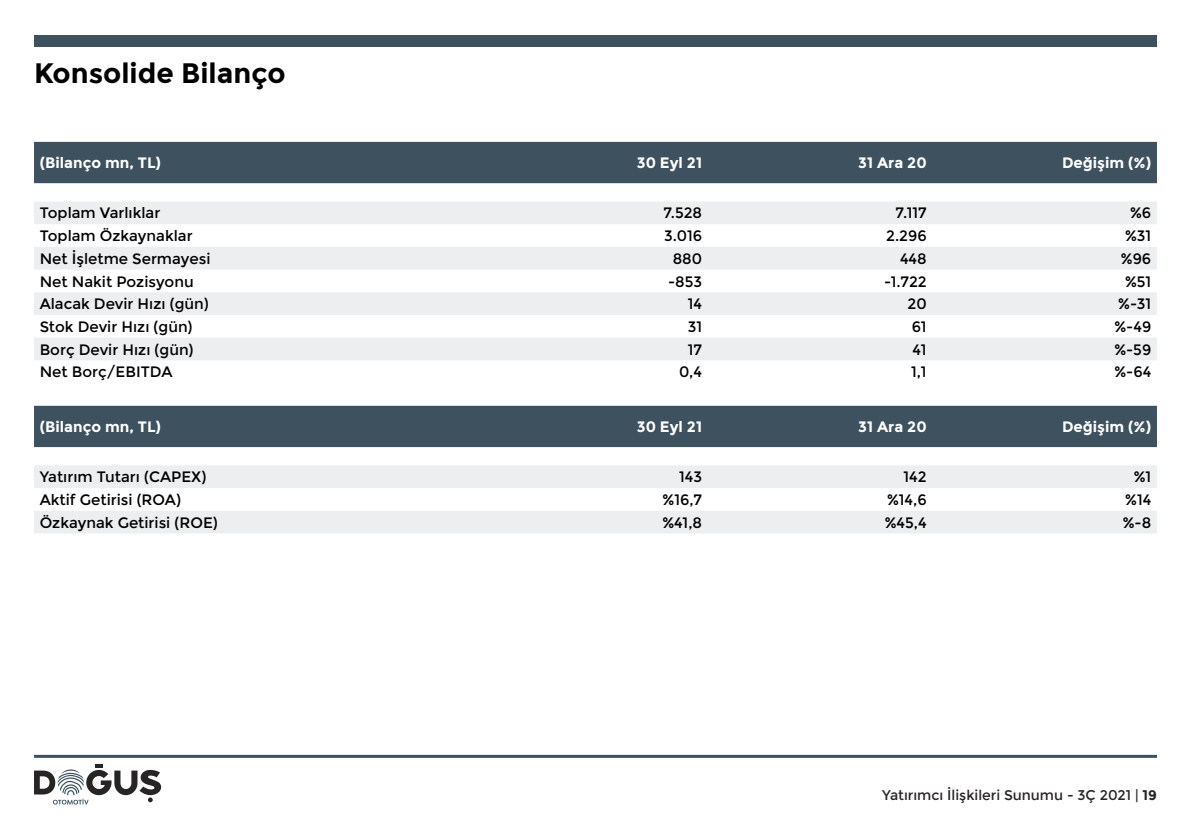
<style>
.page{position:relative;width:1191px;height:840px;background:#fff}
.page>*{position:absolute;margin:0;border:0;box-sizing:border-box;transform-origin:0 0}
.t1{font:700 28px "Montserrat";color:#000}
.t2{font:15px "Montserrat";color:#000}
.t3{font:700 15px "Montserrat";color:#fff}
.t4{font:14px "Montserrat";color:#262523}
.s1{font-weight:700}
</style>
<div class="page">
<div style="left:34px;top:35px;width:1123px;height:12px;background:#3d515f"></div>
<hr style="left:34px;top:754px;width:1123px;height:3px;background:#3d515f">
<svg style="left:34px;top:764px;width:128px;height:40px"></svg>
<div style="left:34px;top:142px;width:1123px;height:41px;background:#3d515f"></div>
<svg style="left:34px;top:202px;width:1123px;height:158px;fill:#eceeef"></svg>
<div style="left:34px;top:405px;width:1123px;height:42px;background:#3d515f"></div>
<svg style="left:34px;top:465px;width:1123px;height:68px;fill:#eceeef"></svg>
<h1 class="t1" style="left:34px;top:57px;width:253px">Konsolide Bilanço</h1>
<p class="t3" style="left:40px;top:154px;width:123px">(Bilanço mn, TL)</p>
<p class="t3" style="left:637px;top:154px;width:67px">30 Eyl 21</p>
<p class="t3" style="left:858px;top:154px;width:70px">31 Ara 20</p>
<p class="t3" style="left:1062px;top:154px;width:91px">Değişim (%)</p>
<p class="t2" style="left:40px;top:204px;width:122px">Toplam Varlıklar</p>
<p class="t2" style="left:663px;top:204px;width:40px">7.528</p>
<p class="t2" style="left:895px;top:204px;width:33px">7.117</p>
<p class="t2" style="left:1130px;top:204px;width:23px">%6</p>
<p class="t2" style="left:40px;top:227px;width:154px">Toplam Özkaynaklar</p>
<p class="t2" style="left:664px;top:227px;width:40px">3.016</p>
<p class="t2" style="left:886px;top:227px;width:42px">2.296</p>
<p class="t2" style="left:1125px;top:227px;width:28px">%31</p>
<p class="t2" style="left:40px;top:250px;width:172px">Net İşletme Sermayesi</p>
<p class="t2" style="left:672px;top:250px;width:31px">880</p>
<p class="t2" style="left:900px;top:250px;width:28px">448</p>
<p class="t2" style="left:1120px;top:250px;width:32px">%96</p>
<p class="t2" style="left:40px;top:272px;width:155px">Net Nakit Pozisyonu</p>
<p class="t2" style="left:668px;top:272px;width:36px">-853</p>
<p class="t2" style="left:884px;top:272px;width:44px">-1.722</p>
<p class="t2" style="left:1125px;top:272px;width:28px">%51</p>
<p class="t2" style="left:40px;top:295px;width:170px">Alacak Devir Hızı (gün)</p>
<p class="t2" style="left:688px;top:295px;width:16px">14</p>
<p class="t2" style="left:907px;top:295px;width:21px">20</p>
<p class="t2" style="left:1118px;top:295px;width:35px">%-31</p>
<p class="t2" style="left:40px;top:318px;width:154px">Stok Devir Hızı (gün)</p>
<p class="t2" style="left:687px;top:318px;width:16px">31</p>
<p class="t2" style="left:911px;top:318px;width:17px">61</p>
<p class="t2" style="left:1114px;top:318px;width:38px">%-49</p>
<p class="t2" style="left:40px;top:340px;width:155px">Borç Devir Hızı (gün)</p>
<p class="t2" style="left:688px;top:340px;width:16px">17</p>
<p class="t2" style="left:912px;top:340px;width:16px">41</p>
<p class="t2" style="left:1114px;top:340px;width:38px">%-59</p>
<p class="t2" style="left:40px;top:363px;width:134px">Net Borç/EBITDA</p>
<p class="t2" style="left:679px;top:363px;width:25px">0,4</p>
<p class="t2" style="left:911px;top:363px;width:17px">1,1</p>
<p class="t2" style="left:1114px;top:363px;width:38px">%-64</p>
<p class="t3" style="left:40px;top:417px;width:123px">(Bilanço mn, TL)</p>
<p class="t3" style="left:637px;top:417px;width:67px">30 Eyl 21</p>
<p class="t3" style="left:858px;top:417px;width:70px">31 Ara 20</p>
<p class="t3" style="left:1062px;top:417px;width:91px">Değişim (%)</p>
<p class="t2" style="left:40px;top:468px;width:168px">Yatırım Tutarı (CAPEX)</p>
<p class="t2" style="left:679px;top:468px;width:24px">143</p>
<p class="t2" style="left:903px;top:468px;width:25px">142</p>
<p class="t2" style="left:1133px;top:468px;width:19px">%1</p>
<p class="t2" style="left:40px;top:490px;width:143px">Aktif Getirisi (ROA)</p>
<p class="t2" style="left:662px;top:490px;width:41px">%16,7</p>
<p class="t2" style="left:887px;top:490px;width:41px">%14,6</p>
<p class="t2" style="left:1125px;top:490px;width:28px">%14</p>
<p class="t2" style="left:40px;top:513px;width:180px">Özkaynak Getirisi (ROE)</p>
<p class="t2" style="left:662px;top:513px;width:41px">%41,8</p>
<p class="t2" style="left:885px;top:513px;width:43px">%45,4</p>
<p class="t2" style="left:1122px;top:513px;width:30px">%-8</p>
<p class="t4" style="left:882px;top:786px;width:276px">Yatırımcı İlişkileri Sunumu - 3Ç 2021 | <span class="s1">19</span></p>
</div>
